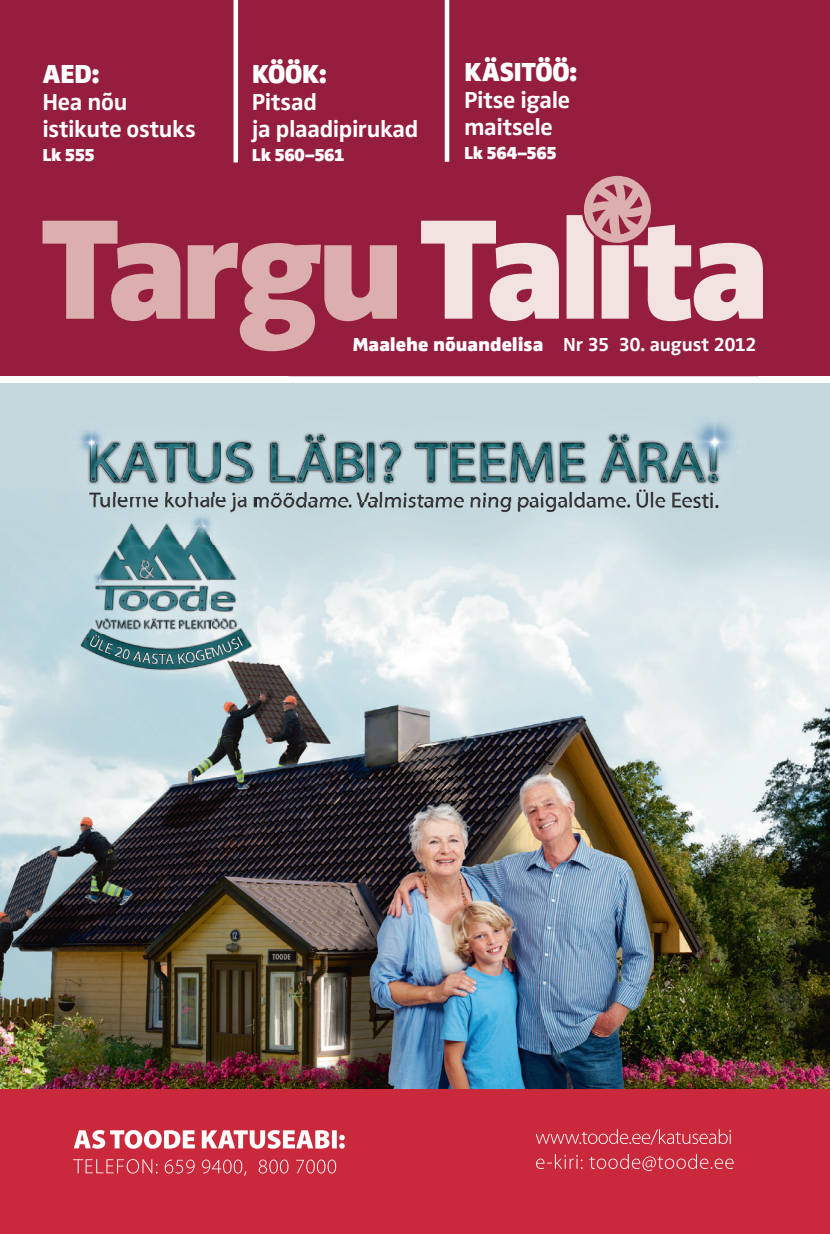
<style>
.page{position:relative;width:830px;height:1234px;background:#fff}
.page>*{position:absolute;margin:0;border:0;box-sizing:border-box;transform-origin:0 0}
.t1{font:900 27px "Zwo Pro";letter-spacing:-.02em;color:#fff}
.t2{font:700 24px/27px "Zwo Pro";letter-spacing:-.015em;color:#fff}
.t3{font:900 19.5px "Zwo Pro";letter-spacing:-.005em;color:#fff}
.t4{font:900 18px "Zwo Pro";letter-spacing:-.025em;color:#fff}
.s1{font-weight:700}
</style>
<div class="page">
<div style="left:0;top:0;width:829px;height:375px;background:#951d3d"></div>
<div style="left:288px;top:332px;width:470px;height:44px;border:2px solid #951d3d"></div>
<svg style="left:43px;top:221px;width:354px;height:130px"></svg>
<svg style="left:421px;top:176px;width:341px;height:145px"></svg>
<div style="left:444px;top:0;width:5px;height:162px;background:#fff"></div>
<div style="left:233px;top:0;width:5px;height:162px;background:#fff"></div>
<img style="left:0;top:384px;width:829px;height:705px">
<img style="left:64px;top:384px;width:628px;height:118px">
<img style="left:692px;top:384px;width:52px;height:161px">
<img style="left:64px;top:502px;width:9px;height:43px">
<img style="left:256px;top:502px;width:436px;height:43px">
<div style="left:0;top:1089px;width:829px;height:144px;background:#ca283b"></div>
<svg style="left:74px;top:1130px;width:270px;height:18px"></svg>
<svg style="left:73px;top:1159px;width:84px;height:14px"></svg>
<svg style="left:165px;top:1159px;width:171px;height:16px"></svg>
<img style="left:73px;top:497px;width:183px;height:182px">
<svg style="left:535px;top:1129px;width:195px;height:15px"></svg>
<svg style="left:536px;top:1154px;width:46px;height:14px"></svg>
<svg style="left:589px;top:1154px;width:144px;height:16px"></svg>
<p class="t1" style="left:43px;top:57px;width:58px">AED:</p>
<p class="t2" style="left:43px;top:88px;width:155px">Hea nõu istikute ostuks</p>
<p class="t4" style="left:43px;top:144px;width:54px">Lk 555</p>
<p class="t1" style="left:252px;top:57px;width:76px">KÖÖK:</p>
<p class="t2" style="left:252px;top:88px;width:168px">Pitsad<br>ja plaadipirukad</p>
<p class="t4" style="left:252px;top:144px;width:94px">Lk 560–561</p>
<p class="t1" style="left:464px;top:55px;width:114px">KÄSITÖÖ:</p>
<p class="t2" style="left:464px;top:86px;width:107px">Pitse igale maitsele</p>
<p class="t4" style="left:464px;top:142px;width:94px">Lk 564–565</p>
<p class="t3" style="left:352px;top:333px;width:405px">Maalehe nõuandelisa <span class="s1">Nr 35 30. august 2012</span></p>
</div>
